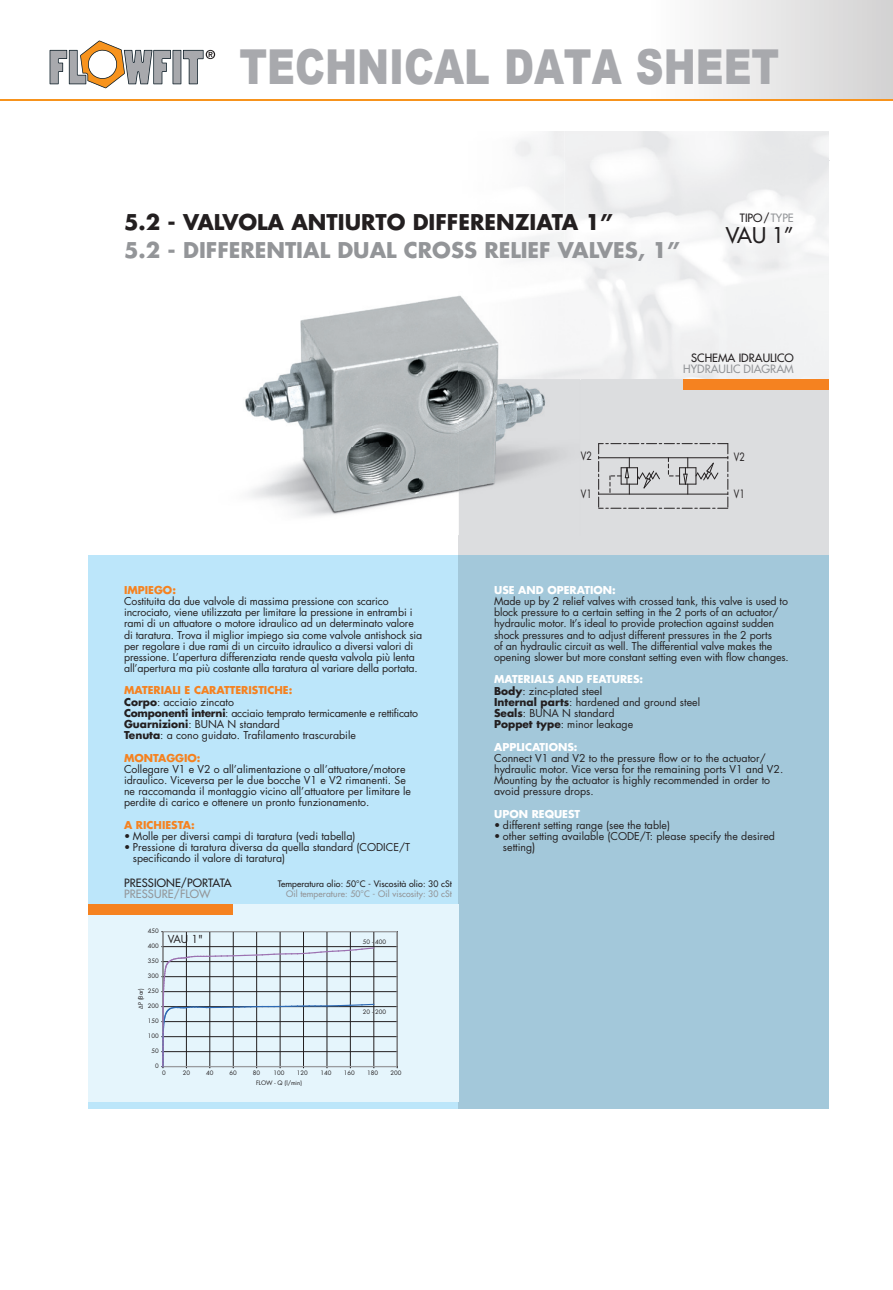
<style>
.page{position:relative;width:893px;height:1290px;background:#fff}
.page>*{position:absolute;margin:0;border:0;box-sizing:border-box;transform-origin:0 0}
.t1{font:900 48.12px "Arial";color:#a8a9ad;scale:.8 1}
.t2{font:700 21.18px "Futura";color:#939598}
.t3{font:700 21.18px "Futura";color:#231f20}
.t4{font:21.18px "Futura";color:#231f20}
.t5{font:11.2px "Futura";color:#231f20}
.t6{font:11.2px "Futura";color:#939598}
.t7{font:11.2px "Futura";color:#231f20;scale:.8 1}
.t8{font:10.67px "Futura";color:#231f20}
.t9{font:10.5px/11.2px "Futura";letter-spacing:-.01em;color:#231f20}
.t10{font:700 10.5px "Futura";color:#fff}
.t11{font:700 10.5px "Futura";color:#f58220}
.t12{font:8.75px "Futura";letter-spacing:.01em;color:#231f20}
.t13{font:8.75px "Futura";letter-spacing:.01em;color:#939598}
.t14{font:5.95px "Futura";color:#231f20}
.s1{color:#939598}
.s2{font-weight:700;color:#f58220}
.s3{font-weight:700}
.s4{font-family:"Myriad Pro"}
.s5{font-weight:700;color:#fff}
.s6{font-size:11.2px}
</style>
<div class="page">
<div style="left:650px;top:0;width:243px;height:99px;background:linear-gradient(to right,#fefefe,#d3d2d2)"></div>
<hr style="left:0;top:99px;width:893px;height:2px;background:#f7931d">
<svg style="left:50px;top:41px;width:165px;height:47px"></svg>
<div style="left:459px;top:379px;width:370px;height:212px;background:#dcdddf"></div>
<img style="left:245px;top:273px;width:335px;height:243px">
<div style="left:89px;top:555px;width:740px;height:554px;background:#bce6fa"></div>
<div style="left:459px;top:555px;width:370px;height:554px;background:#a3c8da"></div>
<div style="left:89px;top:904px;width:370px;height:198px;background:#e5f5fc"></div>
<hr style="left:163px;top:931px;width:1px;height:135px;background:#231f20">
<hr style="left:163px;top:1051px;width:234px;height:1px;background:#231f20">
<hr style="left:163px;top:1036px;width:234px;height:1px;background:#231f20">
<hr style="left:163px;top:1021px;width:234px;height:1px;background:#231f20">
<hr style="left:163px;top:1006px;width:234px;height:1px;background:#231f20">
<hr style="left:163px;top:991px;width:234px;height:1px;background:#231f20">
<hr style="left:163px;top:976px;width:234px;height:1px;background:#231f20">
<hr style="left:163px;top:961px;width:234px;height:1px;background:#231f20">
<hr style="left:163px;top:946px;width:234px;height:1px;background:#231f20">
<hr style="left:186px;top:931px;width:1px;height:135px;background:#231f20">
<hr style="left:209px;top:931px;width:1px;height:135px;background:#231f20">
<hr style="left:233px;top:931px;width:1px;height:135px;background:#231f20">
<hr style="left:256px;top:931px;width:1px;height:135px;background:#231f20">
<hr style="left:280px;top:931px;width:1px;height:135px;background:#231f20">
<hr style="left:303px;top:931px;width:1px;height:135px;background:#231f20">
<hr style="left:327px;top:931px;width:1px;height:135px;background:#231f20">
<hr style="left:350px;top:931px;width:1px;height:135px;background:#231f20">
<hr style="left:373px;top:931px;width:1px;height:135px;background:#231f20">
<hr style="left:163px;top:931px;width:234px;height:1px;background:#9d9fa2">
<hr style="left:397px;top:931px;width:1px;height:135px;background:#9d9fa2">
<hr style="left:163px;top:1066px;width:234px;height:1px;background:#9d9fa2">
<hr style="left:162px;top:931px;width:1px;height:135px;background:#9d9fa2">
<svg style="left:162px;top:946px;width:213px;height:122px"></svg>
<svg style="left:598px;top:443px;width:130px;height:66px"></svg>
<div style="left:89px;top:904px;width:144px;height:11px;background:#f58220"></div>
<div style="left:684px;top:379px;width:145px;height:11px;background:#f58220"></div>
<h1 class="t1" style="left:239px;top:32px;width:676px">TECHNICAL DATA SHEET</h1>
<h2 class="t3" style="left:124px;top:208px;width:491px">5.2 - VALVOLA ANTIURTO DIFFERENZIATA 1”</h2>
<h2 class="t2" style="left:124px;top:236px;width:558px">5.2 - DIFFERENTIAL DUAL CROSS RELIEF VALVES, 1”</h2>
<p class="t5" style="left:740px;top:211px;width:55px">TIPO/<span class="s1">TYPE</span></p>
<h2 class="t4" style="left:726px;top:222px;width:70px">VAU 1”</h2>
<p class="t5" style="left:691px;top:351px;width:104px">SCHEMA IDRAULICO</p>
<p class="t6" style="left:683px;top:362px;width:112px">HYDRAULIC DIAGRAM</p>
<p class="t11" style="left:124px;top:583px;width:53px">IMPIEGO:</p>
<p class="t9" style="left:124px;top:595px;width:300px">Costituita da due valvole di massima pressione con scarico incrociato, viene utilizzata per limitare la pressione in entrambi i rami di un attuatore o motore idraulico ad un determinato valore di taratura. Trova il miglior impiego sia come valvole antishock sia per regolare i due rami di un circuito idraulico a diversi valori di pressione. L’apertura differenziata rende questa valvola più lenta all’apertura ma più costante alla taratura al variare della portata.</p>
<p class="t9" style="left:124px;top:685px;width:296px"><span class="s2">MATERIALI E CARATTERISTICHE:<br></span><span class="s3">Corpo</span>: acciaio zincato<br><span class="s3">Componenti interni</span>: acciaio temprato termicamente e rettificato <span class="s3">Guarnizioni</span>: BUNA N standard<br><span class="s3">Tenuta</span>: a cono guidato. Trafilamento trascurabile</p>
<p class="t11" style="left:124px;top:751px;width:78px">MONTAGGIO:</p>
<p class="t9" style="left:124px;top:763px;width:288px">Collegare V1 e V2 o all’alimentazione o all’attuatore/motore idraulico. Viceversa per le due bocche V1 e V2 rimanenti. Se ne raccomanda il montaggio vicino all’attuatore per limitare le perdite di carico e ottenere un pronto funzionamento.</p>
<p class="t11" style="left:124px;top:818px;width:72px">A RICHIESTA:</p>
<p class="t9" style="left:124px;top:831px;width:233px">• Molle per diversi campi di taratura (vedi tabella)</p>
<p class="t9" style="left:133px;top:842px;width:279px;text-indent:-9px">• Pressione di taratura diversa da quella standard (CODICE/T specificando il valore di taratura)</p>
<p class="t5" style="left:124px;top:875px;width:109px">PRESSIONE/PORTATA</p>
<p class="t6" style="left:124px;top:887px;width:88px">PRESSURE/FLOW</p>
<p class="t14" style="left:148px;top:927px;width:13px">450</p>
<p class="t14" style="left:148px;top:942px;width:13px">400</p>
<p class="t14" style="left:148px;top:957px;width:13px">350</p>
<p class="t14" style="left:148px;top:972px;width:13px">300</p>
<p class="t14" style="left:137px;top:1009px;width:22px;rotate:-90deg"><span class="s4">∆</span>P (Bar)</p>
<p class="t14" style="left:148px;top:987px;width:13px">250</p>
<p class="t14" style="left:148px;top:1002px;width:13px">200</p>
<p class="t14" style="left:148px;top:1017px;width:13px">150</p>
<p class="t14" style="left:148px;top:1032px;width:13px">100</p>
<p class="t14" style="left:151px;top:1047px;width:9px">50</p>
<p class="t8" style="left:168px;top:933px;width:37px">VAU 1"</p>
<p class="t12" style="left:278px;top:878px;width:175px">Temperatura olio: 50°C - Viscosità olio: 30 cSt</p>
<p class="t13" style="left:286px;top:888px;width:167px">Oil temperature: 50°C - Oil viscosity: 30 cSt</p>
<p class="t14" style="left:363px;top:938px;width:25px">50 - 400</p>
<p class="t14" style="left:363px;top:1008px;width:25px">20 - 200</p>
<p class="t14" style="left:155px;top:1062px;width:5px">0</p>
<p class="t14" style="left:162px;top:1069px;width:5px">0</p>
<p class="t14" style="left:183px;top:1069px;width:9px">20</p>
<p class="t14" style="left:206px;top:1069px;width:9px">40</p>
<p class="t14" style="left:230px;top:1069px;width:9px">60</p>
<p class="t14" style="left:253px;top:1069px;width:9px">80</p>
<p class="t14" style="left:274px;top:1069px;width:13px">100</p>
<p class="t14" style="left:297px;top:1069px;width:13px">120</p>
<p class="t14" style="left:320px;top:1069px;width:13px">140</p>
<p class="t14" style="left:344px;top:1069px;width:13px">160</p>
<p class="t14" style="left:367px;top:1069px;width:13px">180</p>
<p class="t14" style="left:391px;top:1069px;width:13px">200</p>
<p class="t14" style="left:256px;top:1079px;width:48px">FLOW - Q (l/min)</p>
<p class="t7" style="left:581px;top:449px;width:15px">V2</p>
<p class="t7" style="left:581px;top:487px;width:15px">V1</p>
<p class="t7" style="left:734px;top:487px;width:15px">V1</p>
<p class="t7" style="left:734px;top:450px;width:15px">V2</p>
<p class="t10" style="left:494px;top:583px;width:123px">USE AND OPERATION:</p>
<p class="t9" style="left:494px;top:596px;width:296px">Made up by 2 relief valves with crossed tank, this valve is used to block pressure to a certain setting in the 2 ports of an actuator/ hydraulic motor. It’s ideal to provide protection against sudden shock pressures and to adjust different pressures in the 2 ports<br>of an hydraulic circuit as well. The differential valve makes the opening slower but more constant setting even with flow changes.</p>
<p class="t9" style="left:494px;top:674px;width:207px"><span class="s5">MATERIALS AND FEATURES:<br></span><span class="s3">Body</span>: zinc-plated steel<br><span class="s3">Internal parts</span>: hardened and ground steel<br><span class="s3">Seals</span>: BUNA N standard<br><span class="s3">Poppet type</span>: minor leakage</p>
<p class="t10" style="left:494px;top:739px;width:85px">APPLICATIONS:</p>
<p class="t9" style="left:494px;top:752px;width:291px">Connect V1 and V2 to the pressure flow or to the actuator/ hydraulic motor. Vice versa for the remaining ports V1 and V2.<br>Mounting by the actuator is highly recommended in order to avoid pressure drops.</p>
<p class="t10" style="left:494px;top:807px;width:88px">UPON REQUEST</p>
<p class="t9" style="left:494px;top:819px;width:177px">• different setting range (see the table)</p>
<p class="t9" style="left:503px;top:831px;width:274px;text-indent:-9px">• other setting available (CODE/T: please specify the desired setting<span class="s6">)</span></p>
</div>
